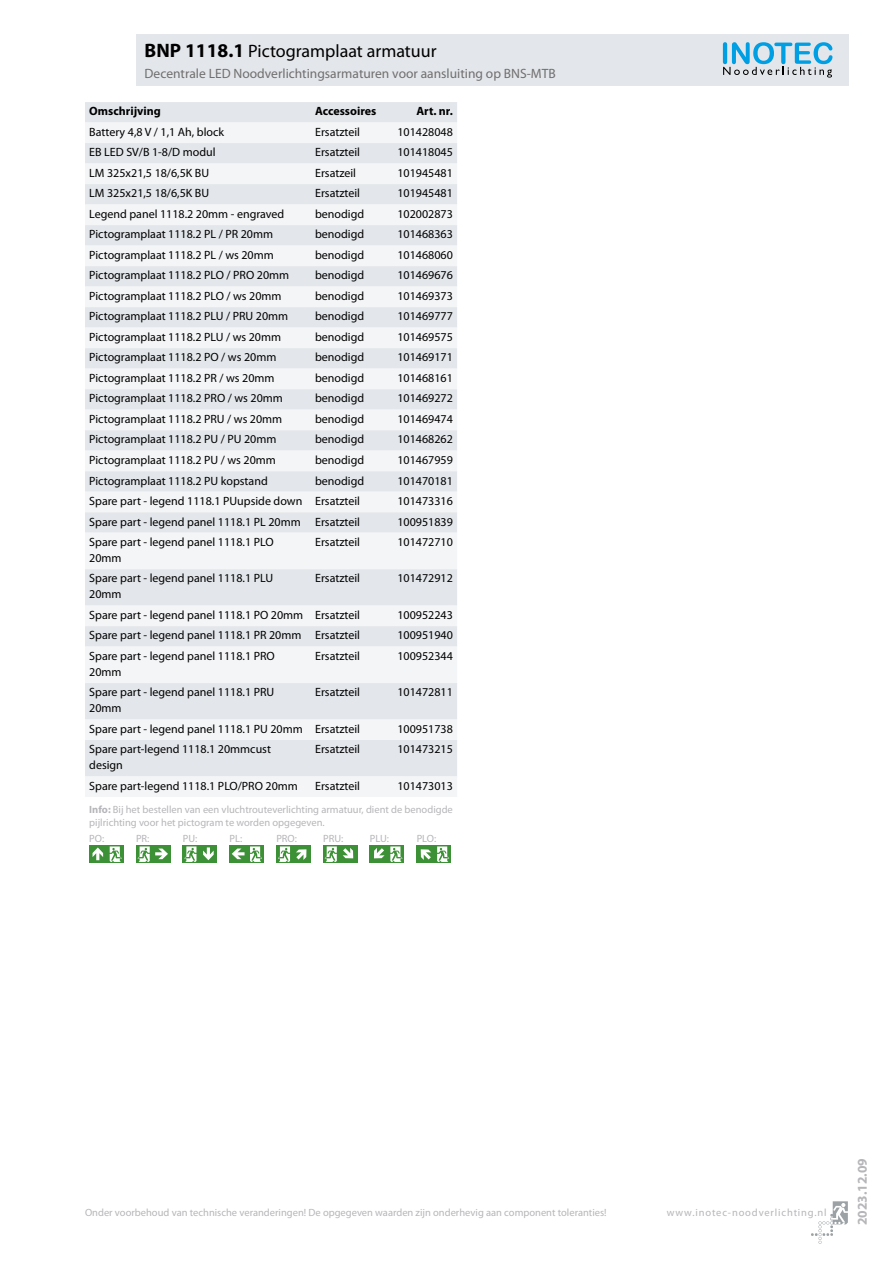
<style>
.page{position:relative;width:893px;height:1263px;background:#fff}
.page>*{position:absolute;margin:0;border:0;box-sizing:border-box;transform-origin:0 0}
.t1{font:18px "Myriad Pro";color:#000}
.t2{font:13.5px "Myriad Pro";color:#706f6f}
.t3{font:700 13.5px "Myriad Pro";color:#b6b6ba}
.t4{font:12px/15.9px "Myriad Pro";color:#000}
.t5{font:700 12px "Myriad Pro";color:#000}
.t6{font:10.5px/12.6px "Myriad Pro";color:#b6b6ba}
.t7{font:10.5px "Myriad Pro";letter-spacing:.08em;color:#b6b6ba}
.s1{font-weight:700;font-size:19.5px}
.s2{font-weight:700}
</style>
<div class="page">
<svg style="left:811px;top:1201px;width:37px;height:43px"></svg>
<div style="left:136px;top:34px;width:712px;height:51px;background:#e3e6ea"></div>
<svg style="left:723px;top:42px;width:109px;height:36px"></svg>
<div style="left:85px;top:102px;width:372px;height:21px;background:#e3e6ea"></div>
<svg style="left:85px;top:123px;width:372px;height:674px;fill:#eff1f3"></svg>
<svg style="left:106px;top:845px;width:17px;height:17px"></svg>
<svg style="left:110px;top:846px;width:12px;height:16px"></svg>
<div style="left:89px;top:845px;width:17px;height:17px;background:#3c9035"></div>
<svg style="left:93px;top:847px;width:10px;height:13px"></svg>
<div style="left:136px;top:845px;width:17px;height:17px;background:#3c9035"></div>
<div style="left:153px;top:845px;width:17px;height:17px;background:#3c9035"></div>
<svg style="left:138px;top:846px;width:30px;height:16px"></svg>
<svg style="left:183px;top:845px;width:17px;height:17px"></svg>
<svg style="left:184px;top:846px;width:12px;height:16px"></svg>
<div style="left:200px;top:845px;width:17px;height:17px;background:#3c9035"></div>
<svg style="left:203px;top:847px;width:11px;height:13px"></svg>
<div style="left:230px;top:845px;width:17px;height:17px;background:#3c9035"></div>
<div style="left:247px;top:845px;width:17px;height:17px;background:#3c9035"></div>
<svg style="left:232px;top:846px;width:30px;height:16px"></svg>
<div style="left:276px;top:845px;width:17px;height:17px;background:#3c9035"></div>
<svg style="left:278px;top:846px;width:12px;height:16px"></svg>
<div style="left:293px;top:845px;width:17px;height:17px;background:#3c9035"></div>
<svg style="left:296px;top:849px;width:10px;height:11px"></svg>
<div style="left:323px;top:845px;width:17px;height:17px;background:#3c9035"></div>
<svg style="left:325px;top:846px;width:12px;height:16px"></svg>
<div style="left:340px;top:845px;width:17px;height:17px;background:#3c9035"></div>
<svg style="left:343px;top:848px;width:10px;height:10px"></svg>
<div style="left:387px;top:845px;width:17px;height:17px;background:#3c9035"></div>
<div style="left:370px;top:845px;width:17px;height:17px;background:#3c9035"></div>
<svg style="left:374px;top:846px;width:28px;height:16px"></svg>
<div style="left:434px;top:845px;width:17px;height:17px;background:#3c9035"></div>
<svg style="left:437px;top:846px;width:12px;height:16px"></svg>
<div style="left:417px;top:845px;width:17px;height:17px;background:#3c9035"></div>
<svg style="left:421px;top:849px;width:10px;height:11px"></svg>
<h1 class="t1" style="left:145px;top:40px;width:294px"><span class="s1">BNP 1118.1</span> Pictogramplaat armatuur</h1>
<p class="t2" style="left:145px;top:65px;width:413px">Decentrale LED Noodverlichtingsarmaturen voor aansluiting op BNS-MTB</p>
<p class="t5" style="left:89px;top:103px;width:73px">Omschrijving</p>
<p class="t5" style="left:315px;top:103px;width:63px">Accessoires</p>
<p class="t5" style="left:416px;top:103px;width:38px">Art. nr.</p>
<p class="t4" style="left:89px;top:124px;width:136px">Battery 4,8 V / 1,1 Ah, block</p>
<p class="t4" style="left:315px;top:124px;width:46px">Ersatzteil</p>
<p class="t4" style="left:397px;top:124px;width:57px">101428048</p>
<p class="t4" style="left:89px;top:144px;width:128px">EB LED SV/B 1-8/D modul</p>
<p class="t4" style="left:315px;top:144px;width:46px">Ersatzteil</p>
<p class="t4" style="left:397px;top:144px;width:57px">101418045</p>
<p class="t4" style="left:89px;top:165px;width:121px">LM 325x21,5 18/6,5K BU</p>
<p class="t4" style="left:315px;top:165px;width:42px">Ersatzeil</p>
<p class="t4" style="left:397px;top:165px;width:57px">101945481</p>
<p class="t4" style="left:89px;top:185px;width:121px">LM 325x21,5 18/6,5K BU</p>
<p class="t4" style="left:315px;top:185px;width:46px">Ersatzteil</p>
<p class="t4" style="left:397px;top:185px;width:57px">101945481</p>
<p class="t4" style="left:89px;top:206px;width:197px">Legend panel 1118.2 20mm - engraved</p>
<p class="t4" style="left:315px;top:206px;width:51px">benodigd</p>
<p class="t4" style="left:397px;top:206px;width:57px">102002873</p>
<p class="t4" style="left:89px;top:226px;width:185px">Pictogramplaat 1118.2 PL / PR 20mm</p>
<p class="t4" style="left:315px;top:226px;width:51px">benodigd</p>
<p class="t4" style="left:397px;top:226px;width:57px">101468363</p>
<p class="t4" style="left:89px;top:247px;width:186px">Pictogramplaat 1118.2 PL / ws 20mm</p>
<p class="t4" style="left:315px;top:247px;width:51px">benodigd</p>
<p class="t4" style="left:397px;top:247px;width:57px">101468060</p>
<p class="t4" style="left:89px;top:267px;width:201px">Pictogramplaat 1118.2 PLO / PRO 20mm</p>
<p class="t4" style="left:315px;top:267px;width:51px">benodigd</p>
<p class="t4" style="left:397px;top:267px;width:57px">101469676</p>
<p class="t4" style="left:89px;top:288px;width:194px">Pictogramplaat 1118.2 PLO / ws 20mm</p>
<p class="t4" style="left:315px;top:288px;width:51px">benodigd</p>
<p class="t4" style="left:397px;top:288px;width:57px">101469373</p>
<p class="t4" style="left:89px;top:308px;width:200px">Pictogramplaat 1118.2 PLU / PRU 20mm</p>
<p class="t4" style="left:315px;top:308px;width:51px">benodigd</p>
<p class="t4" style="left:397px;top:308px;width:57px">101469777</p>
<p class="t4" style="left:89px;top:329px;width:193px">Pictogramplaat 1118.2 PLU / ws 20mm</p>
<p class="t4" style="left:315px;top:329px;width:51px">benodigd</p>
<p class="t4" style="left:397px;top:329px;width:57px">101469575</p>
<p class="t4" style="left:89px;top:349px;width:189px">Pictogramplaat 1118.2 PO / ws 20mm</p>
<p class="t4" style="left:315px;top:349px;width:51px">benodigd</p>
<p class="t4" style="left:397px;top:349px;width:57px">101469171</p>
<p class="t4" style="left:89px;top:370px;width:187px">Pictogramplaat 1118.2 PR / ws 20mm</p>
<p class="t4" style="left:315px;top:370px;width:51px">benodigd</p>
<p class="t4" style="left:397px;top:370px;width:57px">101468161</p>
<p class="t4" style="left:89px;top:390px;width:195px">Pictogramplaat 1118.2 PRO / ws 20mm</p>
<p class="t4" style="left:315px;top:390px;width:51px">benodigd</p>
<p class="t4" style="left:397px;top:390px;width:57px">101469272</p>
<p class="t4" style="left:89px;top:411px;width:195px">Pictogramplaat 1118.2 PRU / ws 20mm</p>
<p class="t4" style="left:315px;top:411px;width:51px">benodigd</p>
<p class="t4" style="left:397px;top:411px;width:57px">101469474</p>
<p class="t4" style="left:89px;top:431px;width:189px">Pictogramplaat 1118.2 PU / PU 20mm</p>
<p class="t4" style="left:315px;top:431px;width:51px">benodigd</p>
<p class="t4" style="left:397px;top:431px;width:57px">101468262</p>
<p class="t4" style="left:89px;top:452px;width:188px">Pictogramplaat 1118.2 PU / ws 20mm</p>
<p class="t4" style="left:315px;top:452px;width:51px">benodigd</p>
<p class="t4" style="left:397px;top:452px;width:57px">101467959</p>
<p class="t4" style="left:89px;top:472px;width:180px">Pictogramplaat 1118.2 PU kopstand</p>
<p class="t4" style="left:315px;top:472px;width:51px">benodigd</p>
<p class="t4" style="left:397px;top:472px;width:57px">101470181</p>
<p class="t4" style="left:89px;top:493px;width:272px">Spare part - legend 1118.1 PUupside down Ersatzteil</p>
<p class="t4" style="left:397px;top:493px;width:57px">101473316</p>
<p class="t4" style="left:89px;top:513px;width:272px">Spare part - legend panel 1118.1 PL 20mm Ersatzteil</p>
<p class="t4" style="left:397px;top:513px;width:57px">100951839</p>
<p class="t4" style="left:89px;top:534px;width:186px">Spare part - legend panel 1118.1 PLO<br>20mm</p>
<p class="t4" style="left:315px;top:534px;width:46px">Ersatzteil</p>
<p class="t4" style="left:397px;top:534px;width:57px">101472710</p>
<p class="t4" style="left:89px;top:570px;width:185px">Spare part - legend panel 1118.1 PLU<br>20mm</p>
<p class="t4" style="left:315px;top:570px;width:46px">Ersatzteil</p>
<p class="t4" style="left:397px;top:570px;width:57px">101472912</p>
<p class="t4" style="left:89px;top:607px;width:272px">Spare part - legend panel 1118.1 PO 20mm Ersatzteil</p>
<p class="t4" style="left:397px;top:607px;width:57px">100952243</p>
<p class="t4" style="left:89px;top:627px;width:272px">Spare part - legend panel 1118.1 PR 20mm Ersatzteil</p>
<p class="t4" style="left:397px;top:627px;width:57px">100951940</p>
<p class="t4" style="left:89px;top:648px;width:187px">Spare part - legend panel 1118.1 PRO<br>20mm</p>
<p class="t4" style="left:315px;top:648px;width:46px">Ersatzteil</p>
<p class="t4" style="left:397px;top:648px;width:57px">100952344</p>
<p class="t4" style="left:89px;top:684px;width:187px">Spare part - legend panel 1118.1 PRU<br>20mm</p>
<p class="t4" style="left:315px;top:684px;width:46px">Ersatzteil</p>
<p class="t4" style="left:397px;top:684px;width:57px">101472811</p>
<p class="t4" style="left:89px;top:721px;width:272px">Spare part - legend panel 1118.1 PU 20mm Ersatzteil</p>
<p class="t4" style="left:397px;top:721px;width:57px">100951738</p>
<p class="t4" style="left:89px;top:741px;width:183px">Spare part-legend 1118.1 20mmcust design</p>
<p class="t4" style="left:315px;top:741px;width:46px">Ersatzteil</p>
<p class="t4" style="left:397px;top:741px;width:57px">101473215</p>
<p class="t4" style="left:89px;top:778px;width:210px">Spare part-legend 1118.1 PLO/PRO 20mm</p>
<p class="t4" style="left:315px;top:778px;width:46px">Ersatzteil</p>
<p class="t4" style="left:397px;top:778px;width:57px">101473013</p>
<p class="t6" style="left:89px;top:803px;width:365px"><span class="s2">Info:</span> Bij het bestellen van een vluchtrouteverlichting armatuur, dient de benodigde pijlrichting voor het pictogram te worden opgegeven.</p>
<p class="t6" style="left:89px;top:832px;width:16px">PO:</p>
<p class="t6" style="left:136px;top:832px;width:15px">PR:</p>
<p class="t6" style="left:183px;top:832px;width:16px">PU:</p>
<p class="t6" style="left:230px;top:832px;width:14px">PL:</p>
<p class="t6" style="left:276px;top:832px;width:22px">PRO:</p>
<p class="t6" style="left:323px;top:832px;width:22px">PRU:</p>
<p class="t6" style="left:370px;top:832px;width:21px">PLU:</p>
<p class="t6" style="left:417px;top:832px;width:21px">PLO:</p>
<p class="t6" style="left:85px;top:1205px;width:523px">Onder voorbehoud van technische veranderingen! De opgegeven waarden zijn onderhevig aan component toleranties!</p>
<p class="t7" style="left:667px;top:1205px;width:161px">www.inotec-noodverlichting.nl</p>
<p class="t3" style="left:854px;top:1225px;width:68px;rotate:-90deg">2023.12.09</p>
</div>
